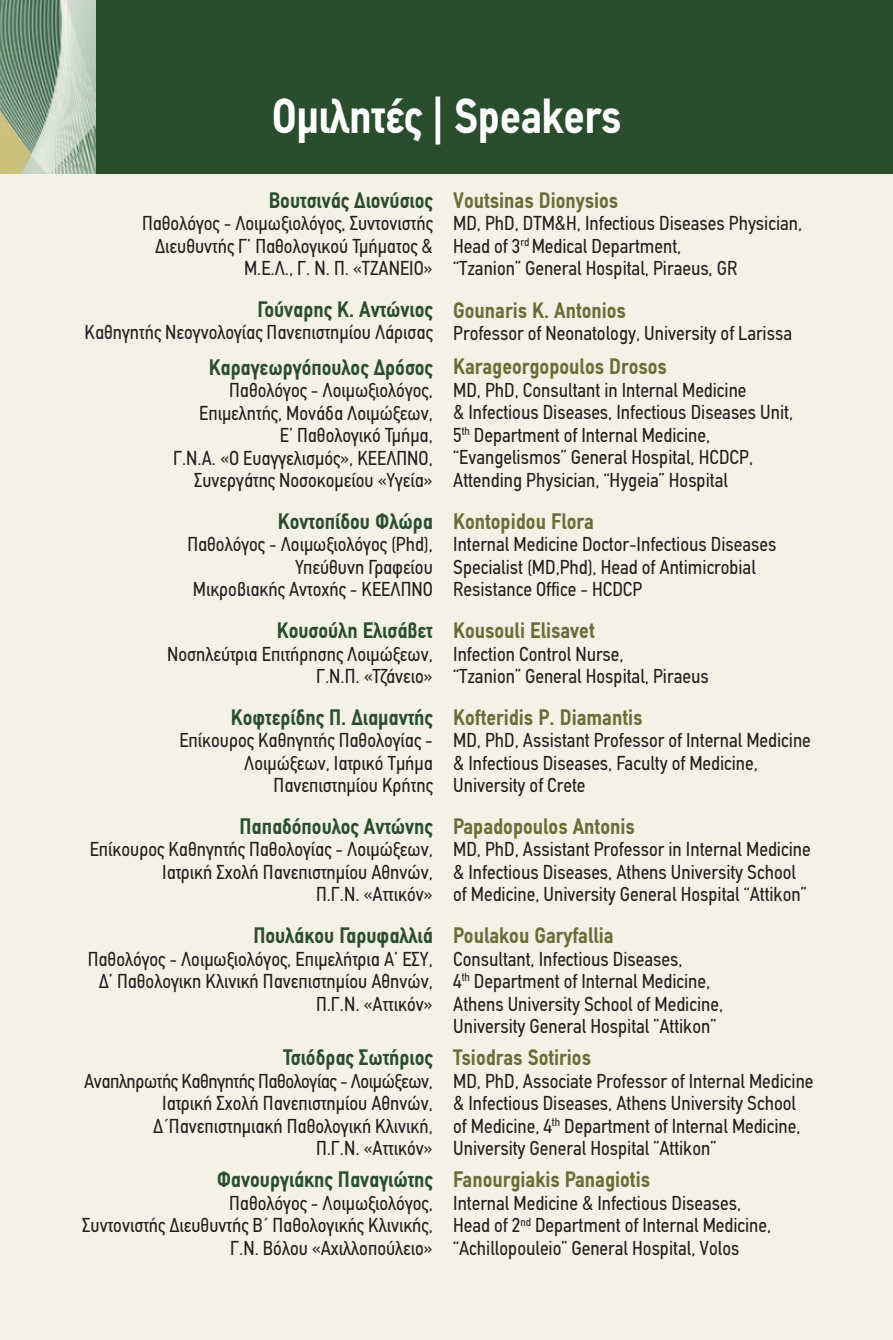
<style>
.page{position:relative;width:893px;height:1340px;background:#fff}
.page>*{position:absolute;margin:0;border:0;box-sizing:border-box;transform-origin:0 0}
.t1{font:700 49.5px "PF Din Text Condensed";letter-spacing:-.01em;color:#fff}
.t2{font:700 22.5px "PF Din Text Condensed";color:#2a4e2d}
.t3{font:700 22.5px "PF Din Text Condensed";color:#696e36}
.t4{font:20.25px/22.5px "PF Din Text Condensed";color:#231f20;text-align:right}
</style>
<div class="page">
<div style="left:0;top:172px;width:893px;height:1167px;background:#f4f2e7"></div>
<div style="left:0;top:0;width:893px;height:174px;background:#2a4e2d"></div>
<img style="left:0;top:0;width:96px;height:174px">
<p class="t1" style="left:272px;top:87px;width:351px">Ομιλητές | Speakers</p>
<p class="t2" style="left:269px;top:187px;width:166px">Βουτσινάς Διονύσιος</p>
<p class="t4" style="left:142px;top:212px;width:292px">Παθολόγος - Λοιμωξιολόγος, Συντονιστής<br>Διευθυντής Γ’ Παθολογικού Τμήματος &amp;<br>Μ.Ε.Λ., Γ. Ν. Π. «ΤΖΑΝΕΙΟ»</p>
<p class="t2" style="left:258px;top:296px;width:177px">Γούναρης Κ. Αντώνιος</p>
<p class="t4" style="left:85px;top:321px;width:350px">Καθηγητής Νεογνολογίας Πανεπιστημίου Λάρισας</p>
<p class="t2" style="left:209px;top:354px;width:226px">Καραγεωργόπουλος Δρόσος</p>
<p class="t4" style="left:173px;top:379px;width:261px">Παθολόγος - Λοιμωξιολόγος,<br>Επιμελητής, Μονάδα Λοιμώξεων,<br>Ε’ Παθολογικό Τμήμα,<br>Γ.Ν.Α. «Ο Ευαγγελισμός», ΚΕΕΛΠΝΟ,<br>Συνεργάτης Νοσοκομείου «Υγεία»</p>
<p class="t2" style="left:278px;top:508px;width:156px">Κοντοπίδου Φλώρα</p>
<p class="t4" style="left:187px;top:533px;width:247px">Παθολόγος - Λοιμωξιολόγος (Phd),</p>
<p class="t4" style="left:193px;top:556px;width:241px">Υπεύθυνη Γραφείου<br>Μικροβιακής Αντοχής - ΚΕΕΛΠΝΟ</p>
<p class="t2" style="left:277px;top:617px;width:158px">Κουσούλη Ελισάβετ</p>
<p class="t4" style="left:167px;top:642px;width:267px">Νοσηλεύτρια Επιτήρησης Λοιμώξεων,<br>Γ.Ν.Π. «Τζάνειο»</p>
<p class="t2" style="left:231px;top:703px;width:203px">Κοφτερίδης Π. Διαμαντής</p>
<p class="t4" style="left:179px;top:729px;width:255px">Επίκουρος Καθηγητής Παθολογίας -<br>Λοιμώξεων, Iατρικό Tμήμα<br>Πανεπιστημίου Kρήτης</p>
<p class="t2" style="left:239px;top:813px;width:195px">Παπαδόπουλος Αντώνης</p>
<p class="t4" style="left:90px;top:838px;width:345px">Επίκουρος Καθηγητής Παθολογίας - Λοιμώξεων,<br>Ιατρική Σχολή Πανεπιστημίου Αθηνών,</p>
<p class="t4" style="left:316px;top:883px;width:118px">Π.Γ.Ν. «Αττικόν»</p>
<p class="t2" style="left:253px;top:922px;width:181px">Πουλάκου Γαρυφαλλιά</p>
<p class="t4" style="left:88px;top:947px;width:347px">Παθολόγος - Λοιμωξιολόγος, Επιμελήτρια Α’ ΕΣΥ,<br>Δ’ Παθολογικη Κλινική Πανεπιστημίου Αθηνών,<br>Π.Γ.Ν. «Αττικόν»</p>
<p class="t2" style="left:283px;top:1044px;width:151px">Τσιόδρας Σωτήριος</p>
<p class="t4" style="left:84px;top:1069px;width:350px">Αναπληρωτής Καθηγητής Παθολογίας - Λοιμώξεων, Ιατρική Σχολή Πανεπιστημίου Αθηνών, Δ΄Πανεπιστημιακή Παθολογική Κλινική,<br>Π.Γ.Ν. «Αττικόν»</p>
<p class="t2" style="left:217px;top:1166px;width:218px">Φανουργιάκης Παναγιώτης</p>
<p class="t4" style="left:82px;top:1191px;width:352px">Παθολόγος - Λοιμωξιολόγος,<br>Συντονιστής Διευθυντής Β΄ Παθολογικής Κλινικής,<br>Γ.Ν. Βόλου «Αχιλλοπούλειο»</p>
<p class="t3" style="left:453px;top:187px;width:167px">Voutsinas Dionysios</p>
<p class="t4" style="left:453px;top:212px;width:351px;text-align:left">MD, PhD, DTM&amp;H, Infectious Diseases Physician,<br>Head of 3<sup>rd</sup> Medical Department,<br>“Tzanion” General Hospital, Piraeus, GR</p>
<p class="t3" style="left:453px;top:297px;width:174px">Gounaris K. Antonios</p>
<p class="t4" style="left:453px;top:322px;width:340px">Professor of Neonatology, University of Larissa</p>
<p class="t3" style="left:453px;top:353px;width:215px">Karageorgopoulos Drosos</p>
<p class="t4" style="left:453px;top:378px;width:341px;text-align:left">MD, PhD, Consultant in Internal Medicine<br>&amp; Infectious Diseases, Infectious Diseases Unit, 5<sup>th</sup> Department of Internal Medicine, “Evangelismos” General Hospital, HCDCP, Attending Physician, “Hygeia” Hospital</p>
<p class="t3" style="left:453px;top:508px;width:142px">Kontopidou Flora</p>
<p class="t4" style="left:453px;top:533px;width:325px;text-align:left">Internal Medicine Doctor-Infectious Diseases<br>Specialist (MD,Phd), Head of Antimicrobial<br>Resistance Office - HCDCP</p>
<p class="t3" style="left:453px;top:617px;width:143px">Kousouli Elisavet</p>
<p class="t4" style="left:453px;top:642px;width:257px;text-align:left">Infection Control Nurse,<br>“Tzanion” General Hospital, Piraeus</p>
<p class="t3" style="left:453px;top:704px;width:191px">Kofteridis P. Diamantis</p>
<p class="t4" style="left:453px;top:729px;width:359px;text-align:left">MD, PhD, Assistant Professor of Internal Medicine &amp; Infectious Diseases, Faculty of Medicine,<br>University of Crete</p>
<p class="t3" style="left:453px;top:813px;width:183px">Papadopoulos Αntonis</p>
<p class="t4" style="left:453px;top:838px;width:359px;text-align:left">MD, PhD, Assistant Professor in Internal Medicine &amp; Infectious Diseases, Athens University School of Medicine, University General Hospital “Attikon”</p>
<p class="t3" style="left:453px;top:922px;width:162px">Poulakou Garyfallia</p>
<p class="t4" style="left:453px;top:947px;width:231px">Consultant, Infectious Diseases,</p>
<p class="t4" style="left:453px;top:970px;width:258px">4<sup>th</sup> Department of Internal Medicine,</p>
<p class="t4" style="left:453px;top:992px;width:271px">Athens University School of Medicine,</p>
<p class="t4" style="left:453px;top:1015px;width:264px">University General Hospital ”Attikon”</p>
<p class="t3" style="left:453px;top:1044px;width:139px">Tsiodras Sotirios</p>
<p class="t4" style="left:453px;top:1069px;width:362px;text-align:left">MD, PhD, Associate Professor of Internal Medicine &amp; Infectious Diseases, Athens University School of Medicine, 4<sup>th</sup> Department of Internal Medicine, University General Hospital ”Attikon”</p>
<p class="t3" style="left:453px;top:1166px;width:198px">Fanourgiakis Panagiotis</p>
<p class="t4" style="left:453px;top:1191px;width:289px">Internal Medicine &amp; Infectious Diseases,</p>
<p class="t4" style="left:453px;top:1214px;width:320px;text-align:left">Head of 2<sup>nd</sup> Department of Internal Medicine, “Achillopouleio” General Hospital, Volos</p>
</div>
